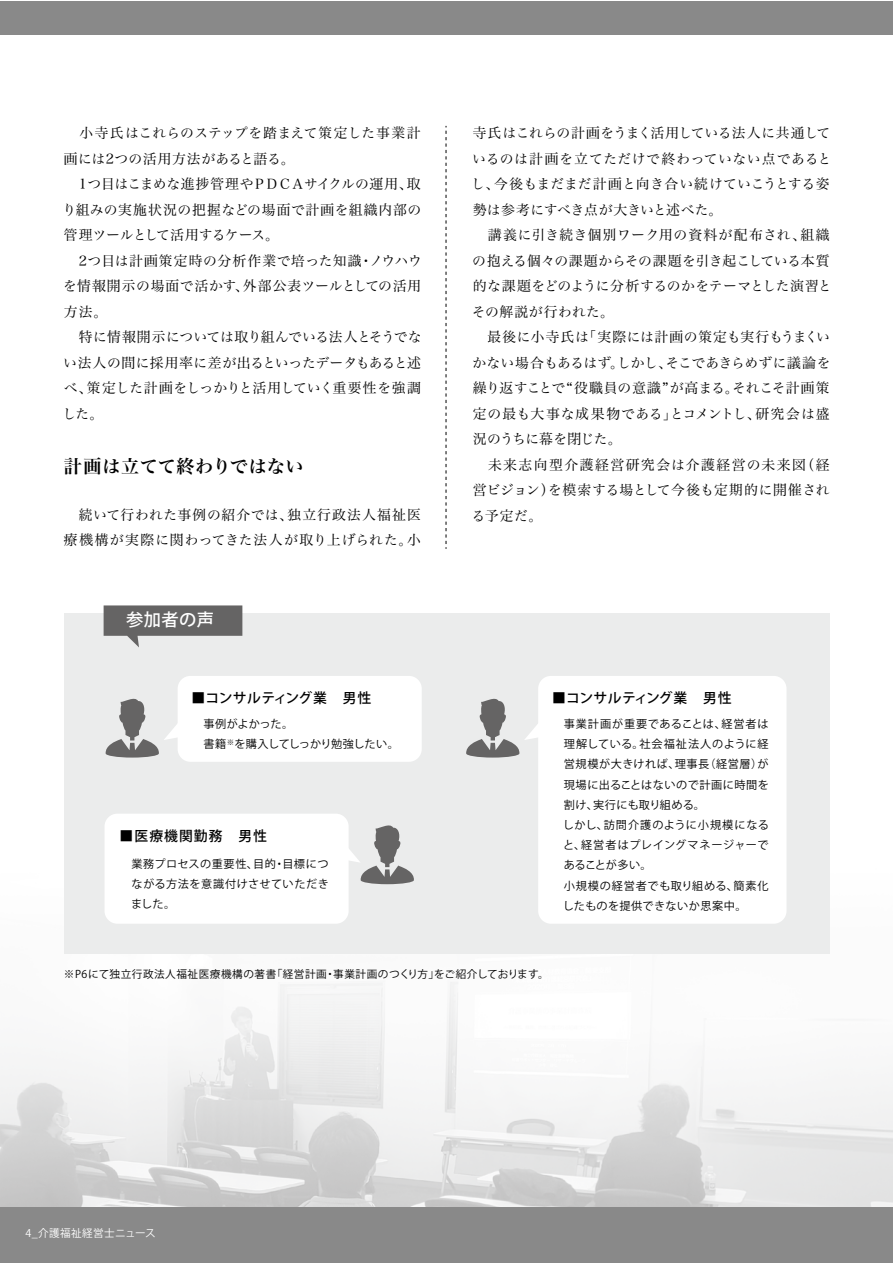
<style>
.page{position:relative;width:893px;height:1263px;background:#fff}
.page>*{position:absolute;margin:0;border:0;box-sizing:border-box;transform-origin:0 0}
.t1{font:18px "Hira Min Std N W6";letter-spacing:.025em;color:#000}
.t2{font:500 17.25px "Koz Go Pro";letter-spacing:.02em;color:#fff}
.t3{font:13.8px/25.5px "Hira Min Std N W3";letter-spacing:.03em;color:#000}
.t4{font:13.8px/25.5px "Hira Min Std N W3";letter-spacing:.07em;color:#000}
.t5{font:500 13.8px "Koz Go Pro";letter-spacing:.015em;color:#000}
.t6{font:500 13.8px "Koz Go Pro";letter-spacing:.075em;color:#000}
.t7{font:11.1px/20.2px "Koz Go Pro";letter-spacing:.05em;color:#000}
.t8{font:11.1px/20.2px "Koz Go Pro";color:#000}
.t9{font:10.65px "Koz Go Pro";letter-spacing:.05em;color:#000}
.t10{font:10.65px "Koz Go Pro";letter-spacing:.035em;color:#fff}
</style>
<div class="page">
<img style="left:0;top:845px;width:892px;height:363px">
<div style="left:0;top:1208px;width:892px;height:55px;background:#898989"></div>
<div style="left:0;top:1px;width:892px;height:33px;background:#898989"></div>
<svg style="left:446px;top:126px;width:1px;height:423px"></svg>
<div style="left:64px;top:614px;width:765px;height:340px;background:#ebecec"></div>
<svg style="left:104px;top:605px;width:138px;height:42px"></svg>
<div style="left:178px;top:676px;width:244px;height:86px;background:#fff;border-radius:13px"></div>
<svg style="left:105px;top:698px;width:75px;height:59px"></svg>
<div style="left:538px;top:676px;width:248px;height:248px;background:#fff;border-radius:13px"></div>
<svg style="left:466px;top:698px;width:72px;height:59px"></svg>
<div style="left:105px;top:814px;width:244px;height:110px;background:#fff;border-radius:13px"></div>
<svg style="left:348px;top:823px;width:66px;height:61px"></svg>
<p class="t3" style="left:62px;top:120px;width:361px">　小寺氏はこれらのステップを踏まえて策定した事業計画には2つの活用方法があると語る。<br>　1つ目はこまめな進捗管理やＰＤＣＡサイクルの運用、取り組みの実施状況の把握などの場面で計画を組織内部の管理ツールとして活用するケース。<br>　2つ目は計画策定時の分析作業で培った知識・ノウハウを情報開示の場面で活かす、外部公表ツールとしての活用方法。<br>　特に情報開示については取り組んでいる法人とそうでない法人の間に採用率に差が出るといったデータもあると述べ、策定した計画をしっかりと活用していく重要性を強調した。</p>
<h1 class="t1" style="left:64px;top:454px;width:241px">計画は立てて終わりではない</h1>
<p class="t4" style="left:64px;top:501px;width:358px">　続いて行われた事例の紹介では、独立行政法人福祉医療機構が実際に関わってきた法人が取り上げられた。小</p>
<p class="t2" style="left:126px;top:609px;width:89px">参加者の声</p>
<p class="t5" style="left:191px;top:689px;width:181px">■コンサルティング業　男性</p>
<p class="t8" style="left:203px;top:714px;width:197px">事例がよかった。<br>書籍<sup>※</sup>を購入してしっかり勉強したい。</p>
<p class="t6" style="left:120px;top:827px;width:149px">■医療機関勤務　男性</p>
<p class="t7" style="left:131px;top:854px;width:199px;text-align:justify">業務プロセスの重要性、目的・目標につながる方法を意識付けさせていただきました。</p>
<p class="t3" style="left:471px;top:120px;width:362px">寺氏はこれらの計画をうまく活用している法人に共通しているのは計画を立てただけで終わっていない点であるとし、今後もまだまだ計画と向き合い続けていこうとする姿勢は参考にすべき点が大きいと述べた。<br>　講義に引き続き個別ワーク用の資料が配布され、組織の抱える個々の課題からその課題を引き起こしている本質的な課題をどのように分析するのかをテーマとした演習とその解説が行われた。<br>　最後に小寺氏は「実際には計画の策定も実行もうまくいかない場合もあるはず。しかし、そこであきらめずに議論を繰り返すことで“役職員の意識”が高まる。それこそ計画策定の最も大事な成果物である」とコメントし、研究会は盛況のうちに幕を閉じた。<br>　未来志向型介護経営研究会は介護経営の未来図（経営ビジョン）を模索する場として今後も定期的に開催される予定だ。</p>
<p class="t5" style="left:552px;top:689px;width:181px">■コンサルティング業　男性</p>
<p class="t7" style="left:563px;top:714px;width:208px">事業計画が重要であることは、経営者は理解している。社会福祉法人のように経営規模が大きければ、理事長（経営層）が現場に出ることはないので計画に時間を割け、実行にも取り組める。<br>しかし、訪問介護のように小規模になると、経営者はプレイングマネージャーであることが多い。<br>小規模の経営者でも取り組める、簡素化したものを提供できないか思案中。</p>
<p class="t9" style="left:64px;top:967px;width:486px">※P6にて独立行政法人福祉医療機構の著書「経営計画・事業計画のつくり方」をご紹介しております。</p>
<p class="t10" style="left:26px;top:1227px;width:132px">4_介護福祉経営士ニュース</p>
</div>
